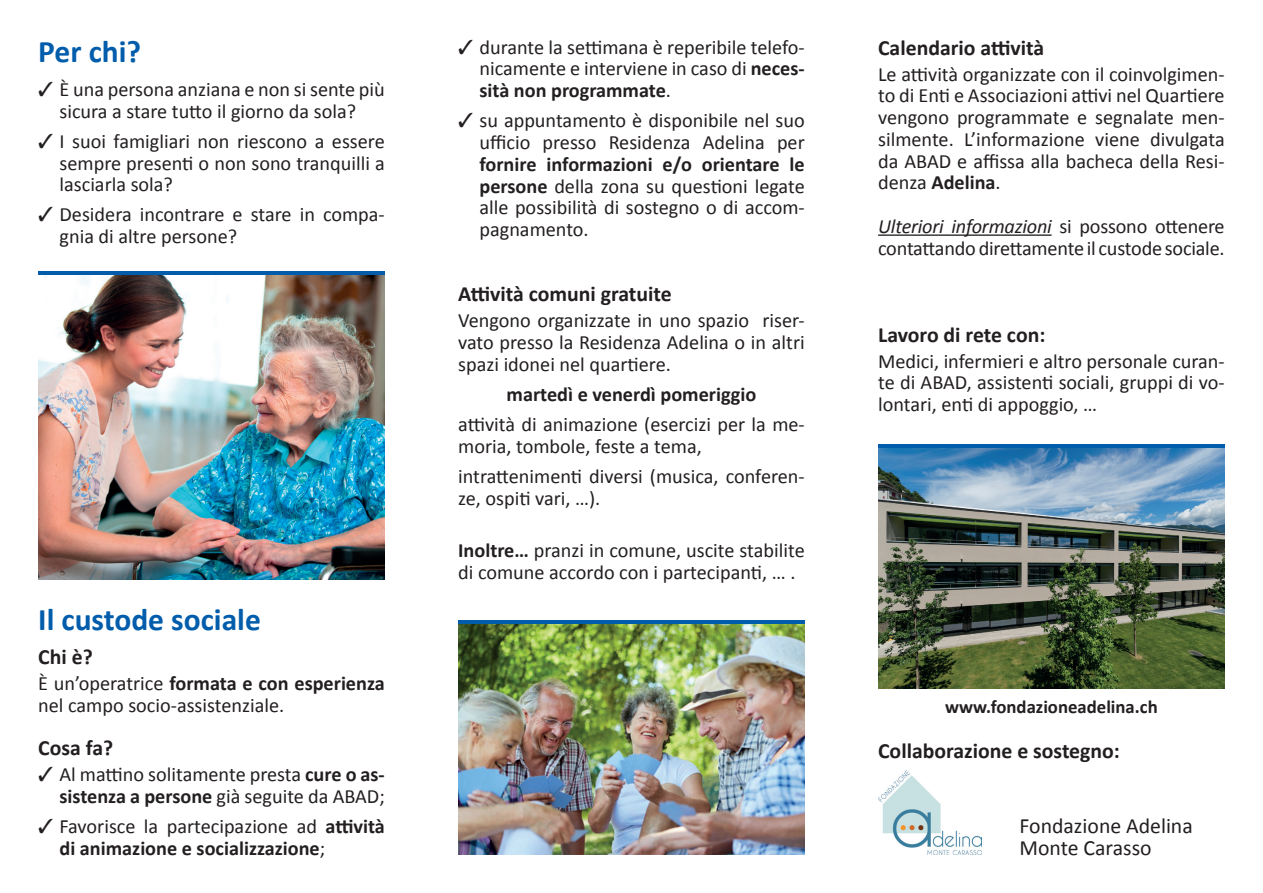
<style>
.page{position:relative;width:1263px;height:893px;background:#fff}
.page>*{position:absolute;margin:0;border:0;box-sizing:border-box;transform-origin:0 0}
.t1{font:700 31.5px "Calibri";color:#015dab}
.t2{font:700 21.75px "Calibri";color:#231f20}
.t3{font:21.75px "Calibri";color:#231f20}
.t4{font:20.25px/21.8px "Calibri";color:#231f20;text-align:justify}
.t5{font:700 20.25px/21.8px "Calibri";color:#231f20}
.t6{font:700 18.75px "Calibri";color:#231f20}
.s1{font-weight:700}
.s2{font-weight:400}
.s3{font-style:italic}
</style>
<div class="page">
<hr style="left:878px;top:234px;width:174px;height:2px;background:#231f20">
<img style="left:38px;top:275px;width:347px;height:304px">
<img style="left:878px;top:448px;width:347px;height:241px">
<img style="left:458px;top:624px;width:347px;height:231px">
<hr style="left:38px;top:271px;width:347px;height:4px;background:#015dab">
<hr style="left:458px;top:620px;width:347px;height:4px;background:#015dab">
<hr style="left:878px;top:444px;width:347px;height:4px;background:#015dab">
<img style="left:878px;top:770px;width:104px;height:85px">
<p class="t1" style="left:38px;top:29px;width:104px">Per chi?</p>
<p class="t4" style="left:38px;top:78px;width:348px;text-align:center">✓ È una persona anziana e non si sente più sicura a stare tutto il giorno da sola?</p>
<p class="t4" style="left:60px;top:130px;width:327px;text-indent:-21px">✓ I suoi famigliari non riescono a essere sempre presenti o non sono tranquilli a lasciarla sola?</p>
<p class="t4" style="left:60px;top:203px;width:327px;text-indent:-21px">✓ Desidera incontrare e stare in compa&shy;gnia di altre persone?</p>
<p class="t1" style="left:38px;top:597px;width:224px">Il custode sociale</p>
<p class="t2" style="left:38px;top:641px;width:56px">Chi è?</p>
<p class="t4" style="left:38px;top:672px;width:348px">È un’operatrice <span class="s1">formata e con esperienza </span>nel campo socio-assistenziale.</p>
<p class="t2" style="left:38px;top:733px;width:76px">Cosa fa?</p>
<p class="t4" style="left:38px;top:763px;width:348px;text-align:right">✓ Al mattino solitamente presta <span class="s1">cure o as&shy;sistenza a persone</span> già seguite da ABAD;</p>
<p class="t5" style="left:60px;top:815px;width:327px;text-indent:-21px">✓ <span class="s2">Favorisce la partecipazione ad</span> attività di animazione e socializzazione<span class="s2">;</span></p>
<p class="t4" style="left:479px;top:35px;width:327px;text-indent:-21px">✓ durante la settimana è reperibile telefo&shy;nicamente e interviene in caso di <span class="s1">neces&shy;sità non programmate</span>.</p>
<p class="t4" style="left:479px;top:109px;width:327px;text-indent:-21px">✓ su appuntamento è disponibile nel suo ufficio presso Residenza Adelina per <span class="s1">fornire informazioni e/o orientare le persone</span> della zona su questioni legate alle possibilità di sostegno o di accom&shy;pagnamento.</p>
<p class="t2" style="left:458px;top:279px;width:215px">Attività comuni gratuite</p>
<p class="t4" style="left:458px;top:309px;width:348px">Vengono organizzate in uno spazio riser&shy;vato presso la Residenza Adelina o in altri spazi idonei nel quartiere.</p>
<p class="t5" style="left:507px;top:383px;width:251px">martedì e venerdì pomeriggio</p>
<p class="t4" style="left:458px;top:413px;width:348px">attività di animazione (esercizi per la me&shy;moria, tombole, feste a tema,</p>
<p class="t4" style="left:458px;top:465px;width:348px">intrattenimenti diversi (musica, conferen&shy;ze, ospiti vari, …).</p>
<p class="t4" style="left:458px;top:539px;width:348px"><span class="s1">Inoltre…</span> pranzi in comune, uscite stabilite di comune accordo con i partecipanti, … .</p>
<p class="t2" style="left:878px;top:32px;width:168px">Calendario attività</p>
<p class="t4" style="left:878px;top:62px;width:348px">Le attività organizzate con il coinvolgimen&shy;to di Enti e Associazioni attivi nel Quartiere vengono programmate e segnalate men&shy;silmente. L’informazione viene divulgata da ABAD e affissa alla bacheca della Resi&shy;denza <span class="s1">Adelina</span>.</p>
<p class="t4" style="left:878px;top:215px;width:348px"><span class="s3">Ulteriori informazioni</span> si possono ottenere contattando direttamente il custode sociale.</p>
<p class="t2" style="left:878px;top:319px;width:169px">Lavoro di rete con:</p>
<p class="t4" style="left:878px;top:349px;width:348px">Medici, infermieri e altro personale curan&shy;te di ABAD, assistenti sociali, gruppi di vo&shy;lontari, enti di appoggio, …</p>
<p class="t6" style="left:945px;top:693px;width:214px">www.fondazioneadelina.ch</p>
<p class="t2" style="left:878px;top:736px;width:243px">Collaborazione e sostegno:</p>
<p class="t3" style="left:1019px;top:811px;width:175px">Fondazione Adelina</p>
<p class="t3" style="left:1019px;top:832px;width:134px">Monte Carasso</p>
</div>
